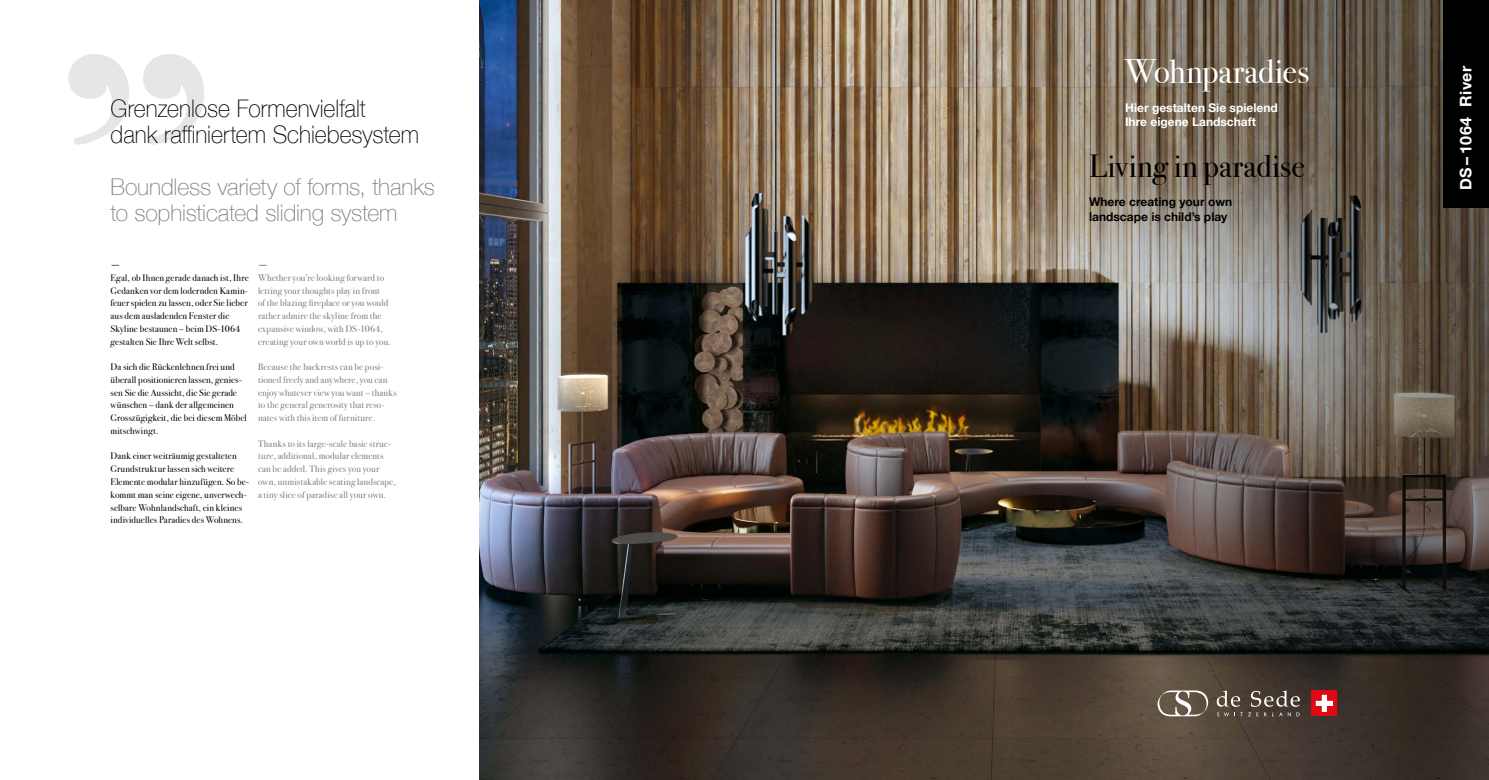
<style>
.page{position:relative;width:1489px;height:780px;background:#fff}
.page>*{position:absolute;margin:0;border:0;box-sizing:border-box;transform-origin:0 0}
.Headline-coverpage-34pt{font:34px "Bodoni Svty Two ITCTT";letter-spacing:-.005em;color:#fff}
.Headline-coverpage-32{font:32px "Bodoni Svty Two ITCTT";letter-spacing:.005em;color:#000}
.Quote1{font:100 24.1px/26px "Helvetica Neue";color:#000;scale:.95 1}
.Quote1-2{font:100 23px/26px "Helvetica Neue";letter-spacing:-.005em;color:#7e7e7d}
.Label-16pt{font:700 16px "Helvetica Neue";letter-spacing:.03em;color:#fff}
.sub-coverpage{font:700 12px/14.4px "Helvetica Neue";color:#fff}
.sub-coverpage-2{font:700 12px/14.4px "Helvetica Neue";color:#000}
.copy_8_5pt{font:italic 500 10px "Helvetica Neue";color:#575756}
.copy_8_5pt-2{font:italic 500 10px "Helvetica Neue";color:#7e7e7d}
.copy-story{font:9.5px/12.8px "Bodoni Svty Two ITCTT";letter-spacing:.01em;color:#000}
.copy-story-2{font:9.5px/12.8px "Bodoni Svty Two ITCTT";letter-spacing:.01em;color:#7e7e7d}
</style>
<div class="page">
<img style="left:479px;top:0;width:357px;height:780px">
<img style="left:836px;top:0;width:652px;height:780px">
<div style="left:1443px;top:0;width:45px;height:207px;background:#000"></div>
<svg style="left:68px;top:54px;width:136px;height:90px"></svg>
<svg style="left:1157px;top:690px;width:51px;height:26px"></svg>
<svg style="left:1216px;top:690px;width:24px;height:16px"></svg>
<svg style="left:1250px;top:690px;width:49px;height:16px"></svg>
<svg style="left:1217px;top:712px;width:11px;height:4px"></svg>
<svg style="left:1234px;top:712px;width:56px;height:4px"></svg>
<svg style="left:1296px;top:712px;width:3px;height:4px"></svg>
<div style="left:1311px;top:690px;width:26px;height:26px;background:#e30613"></div>
<svg style="left:1315px;top:694px;width:17px;height:18px"></svg>
<p class="Quote1" style="left:111px;top:95px;width:326px">Grenzenlose Formenvielfalt<br>dank raffiniertem Schiebesystem</p>
<p class="Quote1-2" style="left:111px;top:173px;width:326px">Boundless variety of forms, thanks to sophisticated sliding system</p>
<p class="copy_8_5pt" style="left:111px;top:256px;width:11px">—</p>
<p class="copy-story" style="left:111px;top:270px;width:140px">Egal, ob Ihnen gerade danach ist, Ihre Gedanken vor dem lodernden Kamin&shy;feuer spielen zu lassen, oder Sie lieber aus dem ausladenden Fenster die Skyline bestaunen – beim DS-1064 gestalten Sie Ihre Welt selbst.</p>
<p class="copy-story" style="left:111px;top:359px;width:138px">Da sich die Rückenlehnen frei und überall positionieren lassen, genies&shy;sen Sie die Aussicht, die Sie gerade wünschen – dank der allgemeinen<br>Grosszügigkeit, die bei diesem Möbel mitschwingt.</p>
<p class="copy-story" style="left:111px;top:449px;width:140px">Dank einer weiträumig gestalteten Grundstruktur lassen sich weitere Elemente modular hinzufügen. So be&shy;kommt man seine eigene, unverwech&shy;selbare Wohnlandschaft, ein kleines individuelles Paradies des Wohnens.</p>
<p class="copy_8_5pt-2" style="left:258px;top:256px;width:11px">—</p>
<p class="copy-story-2" style="left:258px;top:270px;width:134px">Whether you’re looking forward to letting your thoughts play in front<br>of the blazing fireplace or you would rather admire the skyline from the expansive window, with DS-1064, creating your own world is up to you.</p>
<p class="copy-story-2" style="left:258px;top:359px;width:140px">Because the backrests can be posi&shy;tioned freely and anywhere, you can enjoy whatever view you want – thanks to the general generosity that reso&shy;nates with this item of furniture.</p>
<p class="copy-story-2" style="left:258px;top:436px;width:139px">Thanks to its large-scale basic struc&shy;ture, additional, modular elements can be added. This gives you your own, unmistakable seating landscape, a tiny slice of paradise all your own.</p>
<p class="Headline-coverpage-34pt" style="left:1125px;top:43px;width:186px">Wohnparadies</p>
<p class="sub-coverpage" style="left:1125px;top:100px;width:154px">Hier gestalten Sie spielend<br>Ihre eigene Landschaft</p>
<p class="Headline-coverpage-32" style="left:1089px;top:140px;width:217px">Living in paradise</p>
<p class="sub-coverpage-2" style="left:1089px;top:195px;width:145px">Where creating your own landscape is child’s play</p>
<p class="Label-16pt" style="left:1452px;top:190px;width:126px;rotate:-90deg">DS – 1064 River</p>
</div>
